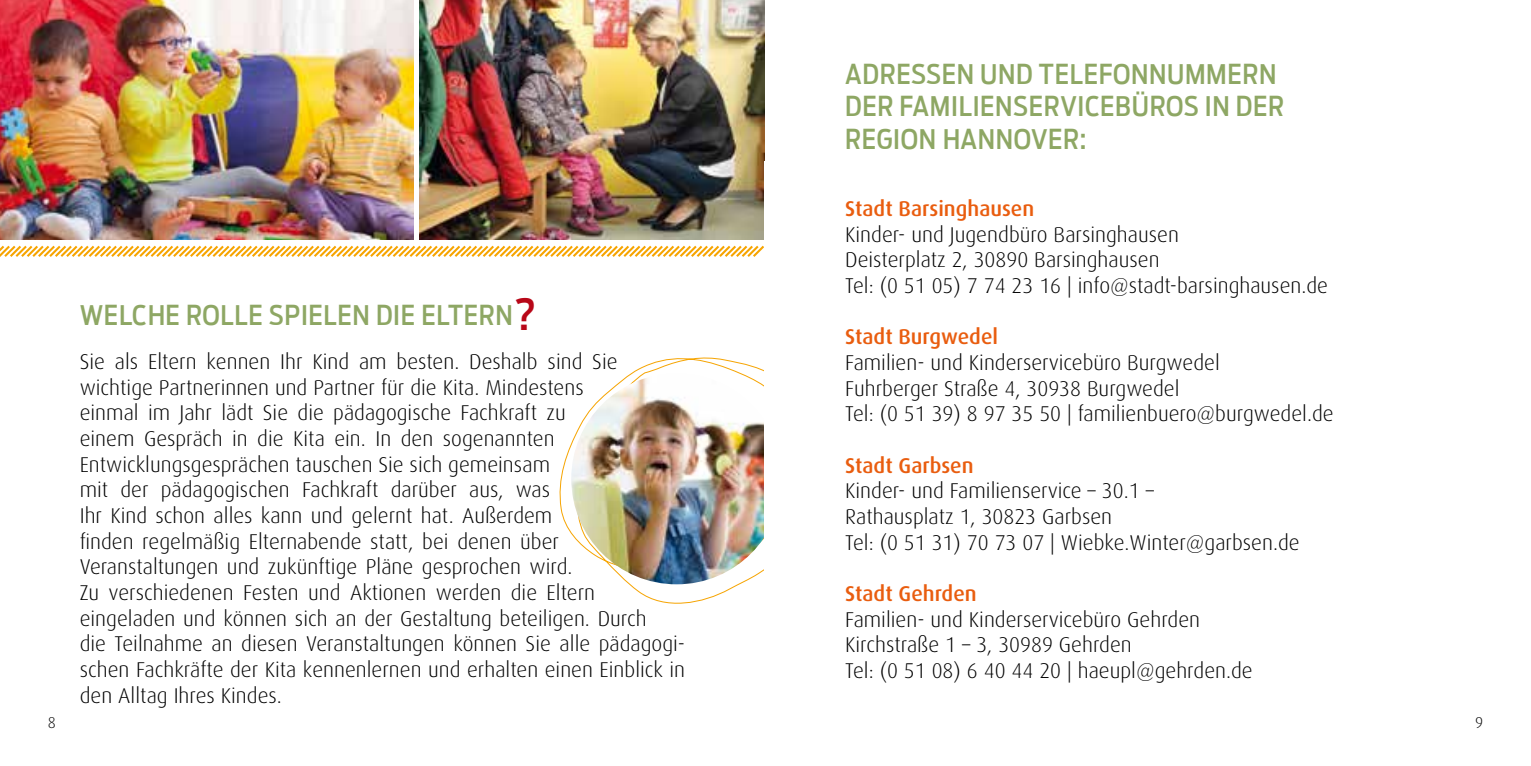
<style>
.page{position:relative;width:1531px;height:766px;background:#fff}
.page>*{position:absolute;margin:0;border:0;box-sizing:border-box;transform-origin:0 0}
.t1{font:500 27px/32.4px "Antenna Cond";letter-spacing:.025em;color:#8ea764}
.t2{font:300 21.38px/25.7px "Dax";color:#000}
.t3{font:500 21.38px "Dax";color:#e95d0f}
.t4{font:300 15.75px "Dax";color:#000}
.s1{font-size:42.75px;color:#b80718}
</style>
<div class="page">
<img style="left:420px;top:0;width:344px;height:239px">
<svg style="left:559px;top:357px;width:205px;height:247px"></svg>
<img style="left:0;top:0;width:413px;height:239px">
<img style="left:571px;top:373px;width:211px;height:211px;border-radius:105px">
<svg style="left:0;top:245px;width:764px;height:12px"></svg>
<div style="left:764px;top:161px;width:97px;height:547px;background:#fff"></div>
<p class="t1" style="left:80px;top:299px;width:458px">WELCHE ROLLE SPIELEN DIE ELTERN<span class="s1">?</span></p>
<p class="t2" style="left:80px;top:349px;width:607px">Sie als Eltern kennen Ihr Kind am besten. Deshalb sind Sie wichtige Partnerinnen und Partner für die Kita. Mindestens<br>einmal im Jahr lädt Sie die pädagogische Fachkraft zu<br>einem Gespräch in die Kita ein. In den sogenannten Entwicklungsgesprächen tauschen Sie sich gemeinsam<br>mit der pädagogischen Fachkraft darüber aus, was<br>Ihr Kind schon alles kann und gelernt hat. Außerdem<br>finden regelmäßig Elternabende statt, bei denen über Veranstaltungen und zukünftige Pläne gesprochen wird.<br>Zu verschiedenen Festen und Aktionen werden die Eltern eingeladen und können sich an der Gestaltung beteiligen. Durch<br>die Teilnahme an diesen Veranstaltungen können Sie alle pädagogi&shy;schen Fachkräfte der Kita kennenlernen und erhalten einen Einblick in den Alltag Ihres Kindes.</p>
<p class="t1" style="left:845px;top:58px;width:440px">ADRESSEN UND TELEFONNUMMERN<br>DER FAMILIENSERVICEBÜROS IN DER<br>REGION HANNOVER:</p>
<p class="t3" style="left:845px;top:196px;width:191px">Stadt Barsinghausen</p>
<p class="t2" style="left:845px;top:222px;width:484px">Kinder- und Jugendbüro Barsinghausen<br>Deisterplatz 2, 30890 Barsinghausen<br>Tel: (0 51 05) 7 74 23 16 | info@stadt-barsinghausen.de</p>
<p class="t3" style="left:845px;top:325px;width:154px">Stadt Burgwedel</p>
<p class="t2" style="left:845px;top:350px;width:490px">Familien- und Kinderservicebüro Burgwedel<br>Fuhrberger Straße 4, 30938 Burgwedel<br>Tel: (0 51 39) 8 97 35 50 | familienbuero@burgwedel.de</p>
<p class="t3" style="left:845px;top:453px;width:130px">Stadt Garbsen</p>
<p class="t2" style="left:845px;top:478px;width:456px">Kinder- und Familienservice – 30.1 –<br>Rathausplatz 1, 30823 Garbsen<br>Tel: (0 51 31) 70 73 07 | Wiebke.Winter@garbsen.de</p>
<p class="t3" style="left:845px;top:581px;width:133px">Stadt Gehrden</p>
<p class="t2" style="left:845px;top:606px;width:409px">Familien- und Kinderservicebüro Gehrden<br>Kirchstraße 1 – 3, 30989 Gehrden<br>Tel: (0 51 08) 6 40 44 20 | haeupl@gehrden.de</p>
<p class="t4" style="left:48px;top:713px;width:10px">8</p>
<p class="t4" style="left:1475px;top:713px;width:10px">9</p>
</div>
